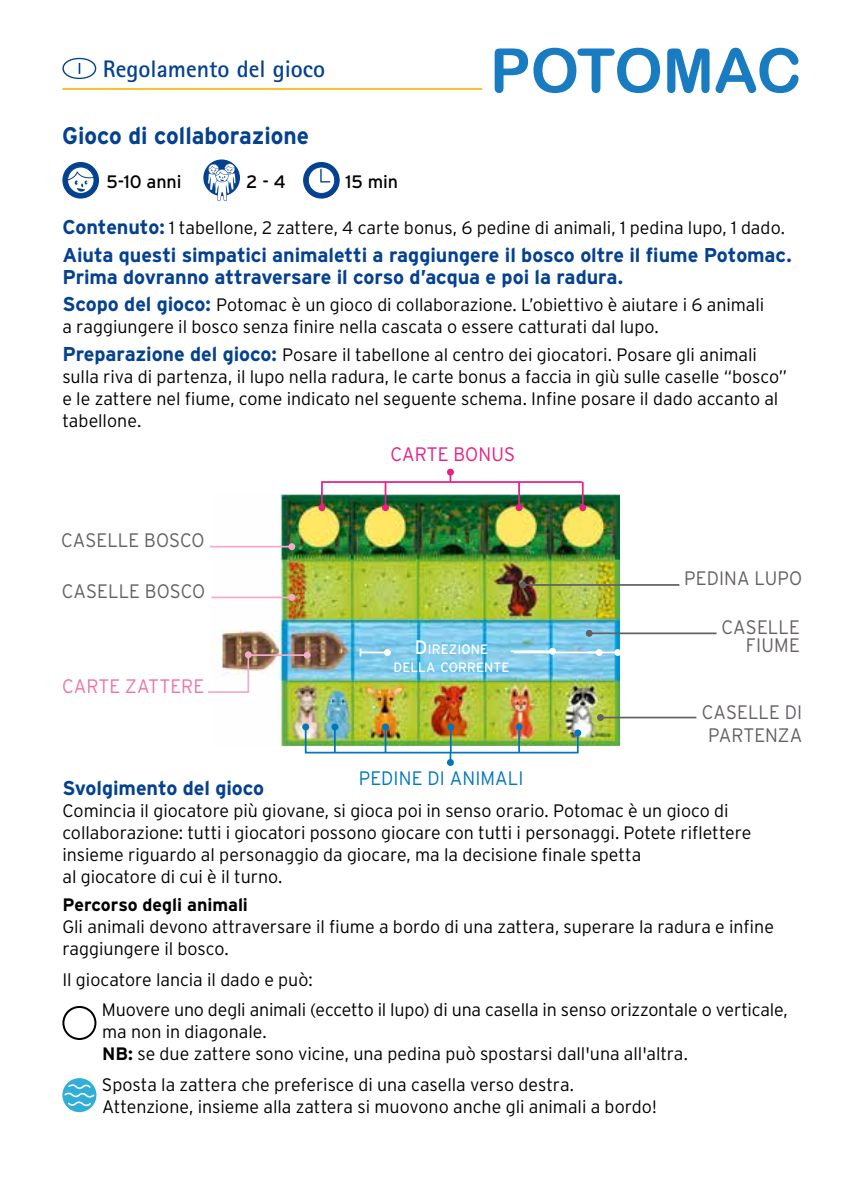
<style>
.page{position:relative;width:851px;height:1191px;background:#fff}
.page>*{position:absolute;margin:0;border:0;box-sizing:border-box;transform-origin:0 0}
.t1{font:61.2px "Arial Rounded MT Bold";letter-spacing:-.005em;color:#197bc0}
.t2{font:700 24px "Interstate";color:#044190;scale:.95 1}
.t3{font:700 24px "Agfa Rotis Sans Serif";color:#044190}
.t4{font:700 20px/22px "Interstate";letter-spacing:-.005em;color:#044190}
.t5{font:300 19.4px/17.4px "Interstate";color:#646064;text-align:right;scale:.95 1}
.t6{font:300 19.4px "Interstate";letter-spacing:.01em;color:#0077bc;scale:.95 1}
.t7{font:300 19.4px "Interstate";color:#ed72a9;scale:.95 1}
.t8{font:300 19.4px "Interstate";letter-spacing:.005em;color:#e61e85;scale:.95 1}
.t9{font:300 18px/22px "Interstate";color:#000}
.t10{font:700 18px "Interstate";color:#000}
.t11{font:18px "Interstate";letter-spacing:-.005em;color:#000}
.t12{font:13.6px/17.4px "Interstate";letter-spacing:.005em;color:#fff;text-align:center;scale:.95 1}
.s1{font-weight:700;font-size:20px;color:#044190}
.s2{font-size:19.4px}
.s3{font-weight:700}
</style>
<div class="page">
<hr style="left:62px;top:88px;width:420px;height:2px;background:#fabf2e">
<svg style="left:62px;top:58px;width:34px;height:21px"></svg>
<div style="left:62px;top:1006px;width:34px;height:34px;border:2px solid #000;border-radius:50%"></div>
<div style="left:62px;top:1078px;width:34px;height:34px;background:#30aed6;border-radius:50%"></div>
<svg style="left:64px;top:1083px;width:32px;height:26px"></svg>
<svg style="left:62px;top:162px;width:37px;height:37px"></svg>
<svg style="left:67px;top:166px;width:27px;height:28px"></svg>
<svg style="left:203px;top:159px;width:37px;height:37px"></svg>
<svg style="left:208px;top:164px;width:28px;height:37px"></svg>
<div style="left:303px;top:162px;width:36px;height:37px;background:#044190;border-radius:50%"></div>
<svg style="left:308px;top:166px;width:27px;height:28px"></svg>
<img style="left:211px;top:494px;width:408px;height:251px">
<hr style="left:210px;top:546px;width:82px;height:1px;background:#f4abcd">
<div style="left:288px;top:543px;width:7px;height:7px;background:#f4abcd;border-radius:50%"></div>
<hr style="left:360px;top:651px;width:27px;height:2px;background:#fff">
<svg style="left:359px;top:648px;width:2px;height:8px"></svg>
<div style="left:384px;top:649px;width:7px;height:7px;background:#fff;border-radius:50%"></div>
<hr style="left:514px;top:651px;width:85px;height:2px;background:#fff">
<div style="left:595px;top:649px;width:7px;height:7px;background:#fff;border-radius:50%"></div>
<hr style="left:587px;top:651px;width:30px;height:2px;background:#fff">
<div style="left:614px;top:649px;width:7px;height:7px;background:#fff;border-radius:50%"></div>
<hr style="left:523px;top:584px;width:156px;height:2px;background:#646064">
<div style="left:519px;top:581px;width:7px;height:7px;background:#646064;border-radius:50%"></div>
<hr style="left:600px;top:716px;width:96px;height:2px;background:#646064">
<div style="left:597px;top:714px;width:7px;height:7px;background:#646064;border-radius:50%"></div>
<hr style="left:211px;top:596px;width:81px;height:2px;background:#f4abcd">
<div style="left:288px;top:594px;width:7px;height:7px;background:#f4abcd;border-radius:50%"></div>
<svg style="left:208px;top:653px;width:42px;height:41px"></svg>
<div style="left:245px;top:651px;width:7px;height:7px;background:#f4abcd;border-radius:50%"></div>
<hr style="left:247px;top:654px;width:60px;height:2px;background:#f4abcd">
<div style="left:304px;top:651px;width:6px;height:7px;background:#f4abcd;border-radius:50%"></div>
<div style="left:579px;top:504px;width:7px;height:7px;background:#e61e85;border-radius:50%"></div>
<div style="left:382px;top:504px;width:7px;height:7px;background:#e61e85;border-radius:50%"></div>
<svg style="left:318px;top:504px;width:7px;height:7px"></svg>
<svg style="left:320px;top:474px;width:264px;height:35px"></svg>
<div style="left:447px;top:469px;width:7px;height:6px;background:#e61e85;border-radius:50%"></div>
<div style="left:574px;top:729px;width:7px;height:7px;background:#0077bc;border-radius:50%"></div>
<svg style="left:302px;top:723px;width:7px;height:7px"></svg>
<img style="left:304px;top:725px;width:275px;height:36px">
<div style="left:447px;top:759px;width:7px;height:7px;background:#0077bc;border-radius:50%"></div>
<hr style="left:510px;top:650px;width:42px;height:2px;background:#fff">
<div style="left:549px;top:648px;width:7px;height:6px;background:#fff;border-radius:50%"></div>
<hr style="left:589px;top:632px;width:127px;height:2px;background:#646064">
<div style="left:585px;top:630px;width:7px;height:7px;background:#646064;border-radius:50%"></div>
<h2 class="t3" style="left:103px;top:53px;width:224px">Regolamento del gioco</h2>
<h2 class="t2" style="left:62px;top:122px;width:261px">Gioco di collaborazione</h2>
<p class="t11" style="left:106px;top:171px;width:77px">5-10 anni</p>
<p class="t11" style="left:246px;top:171px;width:41px">2 - 4</p>
<p class="t11" style="left:345px;top:171px;width:54px">15 min</p>
<h1 class="t1" style="left:490px;top:34px;width:313px">POTOMAC</h1>
<p class="t9" style="left:62px;top:216px;width:724px"><span class="s1">Contenuto:</span> 1 tabellone, 2 zattere, 4 carte bonus, 6 pedine di animali, 1 pedina lupo, 1 dado.</p>
<p class="t4" style="left:62px;top:243px;width:730px">Aiuta questi simpatici animaletti a raggiungere il bosco oltre il fiume Potomac.<br>Prima dovranno attraversare il corso d’acqua e poi la radura.</p>
<p class="t9" style="left:62px;top:294px;width:703px"><span class="s1">Scopo del gioco:</span> Potomac è un gioco di collaborazione. L’obiettivo è aiutare i 6 animali a raggiungere il bosco senza finire nella cascata o essere catturati dal lupo.</p>
<p class="t9" style="left:62px;top:343px;width:726px"><span class="s1">Preparazione del gioco:</span> Posare il tabellone al centro dei giocatori. Posare gli animali sulla riva di partenza, il lupo nella radura, le carte bonus a faccia in giù sulle caselle “bosco” e le zattere nel fiume, come indicato nel seguente schema. Infine posare il dado accanto al tabellone.</p>
<p class="t5" style="left:61px;top:531px;width:152px">CASELLE BOSCO</p>
<p class="t5" style="left:62px;top:582px;width:152px">CASELLE BOSCO</p>
<p class="t7" style="left:62px;top:675px;width:151px">CARTE ZATTERE</p>
<p class="t8" style="left:390px;top:443px;width:133px">CARTE BONUS</p>
<p class="t12" style="left:393px;top:640px;width:123px"><span class="s2">D</span>IREZIONE<br>DELLA CORRENTE</p>
<p class="t5" style="left:684px;top:569px;width:126px">PEDINA LUPO</p>
<p class="t5" style="left:721px;top:619px;width:84px">CASELLE<br>FIUME</p>
<p class="t5" style="left:701px;top:700px;width:107px;line-height:23.4px;text-align:center">CASELLE DI<br>PARTENZA</p>
<p class="t6" style="left:359px;top:767px;width:175px">PEDINE DI ANIMALI</p>
<p class="t4" style="left:62px;top:776px;width:203px">Svolgimento del gioco</p>
<p class="t9" style="left:62px;top:799px;width:690px">Comincia il giocatore più giovane, si gioca poi in senso orario. Potomac è un gioco di collaborazione: tutti i giocatori possono giocare con tutti i personaggi. Potete riflettere insieme riguardo al personaggio da giocare, ma la decisione finale spetta<br>al giocatore di cui è il turno.</p>
<p class="t10" style="left:62px;top:894px;width:187px">Percorso degli animali</p>
<p class="t9" style="left:62px;top:915px;width:713px">Gli animali devono attraversare il fiume a bordo di una zattera, superare la radura e infine raggiungere il bosco.</p>
<p class="t9" style="left:102px;top:964px;width:687px;line-height:30.6px;text-indent:-40px">Il giocatore lancia il dado e può:<br>Muovere uno degli animali (eccetto il lupo) di una casella in senso orizzontale o verticale,</p>
<p class="t9" style="left:102px;top:1020px;width:587px">ma non in diagonale.<br><span class="s3">NB:</span> se due zattere sono vicine, una pedina può spostarsi dall'una all'altra.</p>
<p class="t9" style="left:102px;top:1073px;width:556px">Sposta la zattera che preferisce di una casella verso destra.<br>Attenzione, insieme alla zattera si muovono anche gli animali a bordo!</p>
</div>
